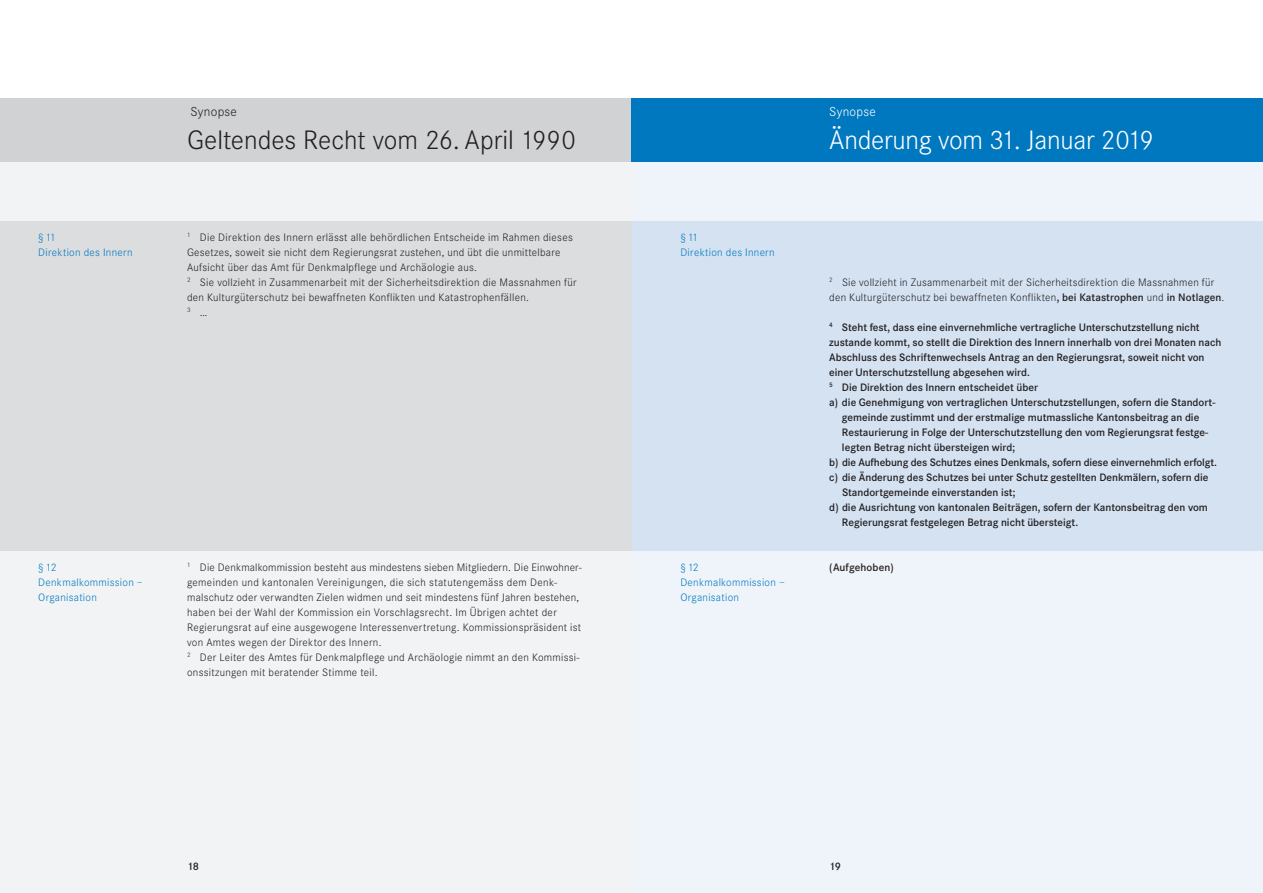
<style>
.page{position:relative;width:1263px;height:893px;background:#fff}
.page>*{position:absolute;margin:0;border:0;box-sizing:border-box;transform-origin:0 0}
.t1{font:300 27.75px "Corporate S";color:#231f20}
.t2{font:300 27.75px "Corporate S";letter-spacing:-.01em;color:#fff}
.t3{font:300 13.5px "Corporate S";letter-spacing:.02em;color:#231f20}
.t4{font:300 13.5px "Corporate S";letter-spacing:.02em;color:#fff}
.t5{font:300 11.25px/15px "Corporate S";letter-spacing:.025em;color:#231f20}
.t6{font:600 11.25px "Corporate S";color:#231f20}
.t7{font:300 11.25px/15px "Corporate S";letter-spacing:.025em;color:#0078c0}
.t8{font:300 6.75px "Corporate S";color:#231f20}
.s1{font-size:11.25px}
.s2{font-weight:600}
</style>
<div class="page">
<div style="left:631px;top:162px;width:632px;height:731px;background:#eff4fa"></div>
<div style="left:0;top:162px;width:632px;height:731px;background:#f2f3f4"></div>
<div style="left:0;top:98px;width:631px;height:64px;background:#d1d2d4"></div>
<div style="left:631px;top:98px;width:632px;height:64px;background:#0078c0"></div>
<div style="left:631px;top:221px;width:632px;height:330px;background:#d4e2f2"></div>
<div style="left:0;top:221px;width:631px;height:330px;background:#dcdddf"></div>
<p class="t7" style="left:38px;top:230px;width:96px">§ 11<br>Direktion des Innern</p>
<p class="t3" style="left:190px;top:105px;width:48px">Synopse</p>
<h1 class="t1" style="left:187px;top:125px;width:390px">Geltendes Recht vom 26. April 1990</h1>
<p class="t5" style="left:187px;top:230px;width:391px"><sup>1</sup> Die Direktion des Innern erlässt alle behördlichen Entscheide im Rahmen dieses Gesetzes, soweit sie nicht dem Regierungsrat zustehen, und übt die unmittelbare Aufsicht über das Amt für Denkmalpflege und Archäologie aus.<br><sup>2</sup> Sie vollzieht in Zusammenarbeit mit der Sicherheitsdirektion die Massnahmen für den Kulturgüterschutz bei bewaffneten Konflikten und Katastrophenfällen.</p>
<p class="t8" style="left:187px;top:306px;width:22px">3 <span class="s1">…</span></p>
<p class="t7" style="left:38px;top:560px;width:106px">§ 12<br>Denkmalkommission –<br>Organisation</p>
<p class="t5" style="left:187px;top:560px;width:396px"><sup>1</sup> Die Denkmalkommission besteht aus mindestens sieben Mitgliedern. Die Einwohner&shy;gemeinden und kantonalen Vereinigungen, die sich statutengemäss dem Denk&shy;malschutz oder verwandten Zielen widmen und seit mindestens fünf Jahren bestehen, haben bei der Wahl der Kommission ein Vorschlagsrecht. Im Übrigen achtet der Regierungsrat auf eine ausgewogene Interessenvertretung. Kommissionspräsident ist von Amtes wegen der Direktor des Innern.<br><sup>2</sup> Der Leiter des Amtes für Denkmalpflege und Archäologie nimmt an den Kommissi&shy;onssitzungen mit beratender Stimme teil.</p>
<p class="t7" style="left:680px;top:230px;width:96px">§ 11<br>Direktion des Innern</p>
<p class="t7" style="left:680px;top:560px;width:106px">§ 12<br>Denkmalkommission –<br>Organisation</p>
<p class="t4" style="left:829px;top:105px;width:48px">Synopse</p>
<h1 class="t2" style="left:829px;top:125px;width:326px">Änderung vom 31. Januar 2019</h1>
<p class="t5" style="left:829px;top:275px;width:397px"><sup>2</sup> Sie vollzieht in Zusammenarbeit mit der Sicherheitsdirektion die Massnahmen für den Kulturgüterschutz bei bewaffneten Konflikten<span class="s2">, bei Katastrophen</span> und <span class="s2">in Notlagen</span>.</p>
<p class="t6" style="left:829px;top:321px;width:372px"><sup>4</sup> Steht fest, dass eine einvernehmliche vertragliche Unterschutzstellung nicht</p>
<p class="t6" style="left:829px;top:336px;width:394px">zustande kommt, so stellt die Direktion des Innern innerhalb von drei Monaten nach</p>
<p class="t6" style="left:829px;top:351px;width:377px">Abschluss des Schriftenwechsels Antrag an den Regierungsrat, soweit nicht von</p>
<p class="t6" style="left:829px;top:366px;width:202px">einer Unterschutzstellung abgesehen wird.</p>
<p class="t6" style="left:829px;top:381px;width:210px"><sup>5</sup> Die Direktion des Innern entscheidet über</p>
<p class="t6" style="left:829px;top:396px;width:388px">a) die Genehmigung von vertraglichen Unterschutzstellungen, sofern die Standort-</p>
<p class="t6" style="left:842px;top:411px;width:359px">gemeinde zustimmt und der erstmalige mutmassliche Kantonsbeitrag an die</p>
<p class="t6" style="left:842px;top:426px;width:367px">Restaurierung in Folge der Unterschutzstellung den vom Regierungsrat festge-</p>
<p class="t6" style="left:842px;top:441px;width:175px">legten Betrag nicht übersteigen wird;</p>
<p class="t6" style="left:829px;top:455px;width:389px">b) die Aufhebung des Schutzes eines Denkmals, sofern diese einvernehmlich erfolgt.</p>
<p class="t6" style="left:829px;top:470px;width:381px">c) die Änderung des Schutzes bei unter Schutz gestellten Denkmälern, sofern die</p>
<p class="t6" style="left:842px;top:485px;width:175px">Standortgemeinde einverstanden ist;</p>
<p class="t6" style="left:829px;top:500px;width:380px">d) die Ausrichtung von kantonalen Beiträgen, sofern der Kantonsbeitrag den vom</p>
<p class="t6" style="left:842px;top:515px;width:238px">Regierungsrat festgelegen Betrag nicht übersteigt.</p>
<p class="t6" style="left:829px;top:560px;width:66px">(Aufgehoben)</p>
<p class="t6" style="left:187px;top:860px;width:13px">18</p>
<p class="t6" style="left:829px;top:860px;width:13px">19</p>
</div>
